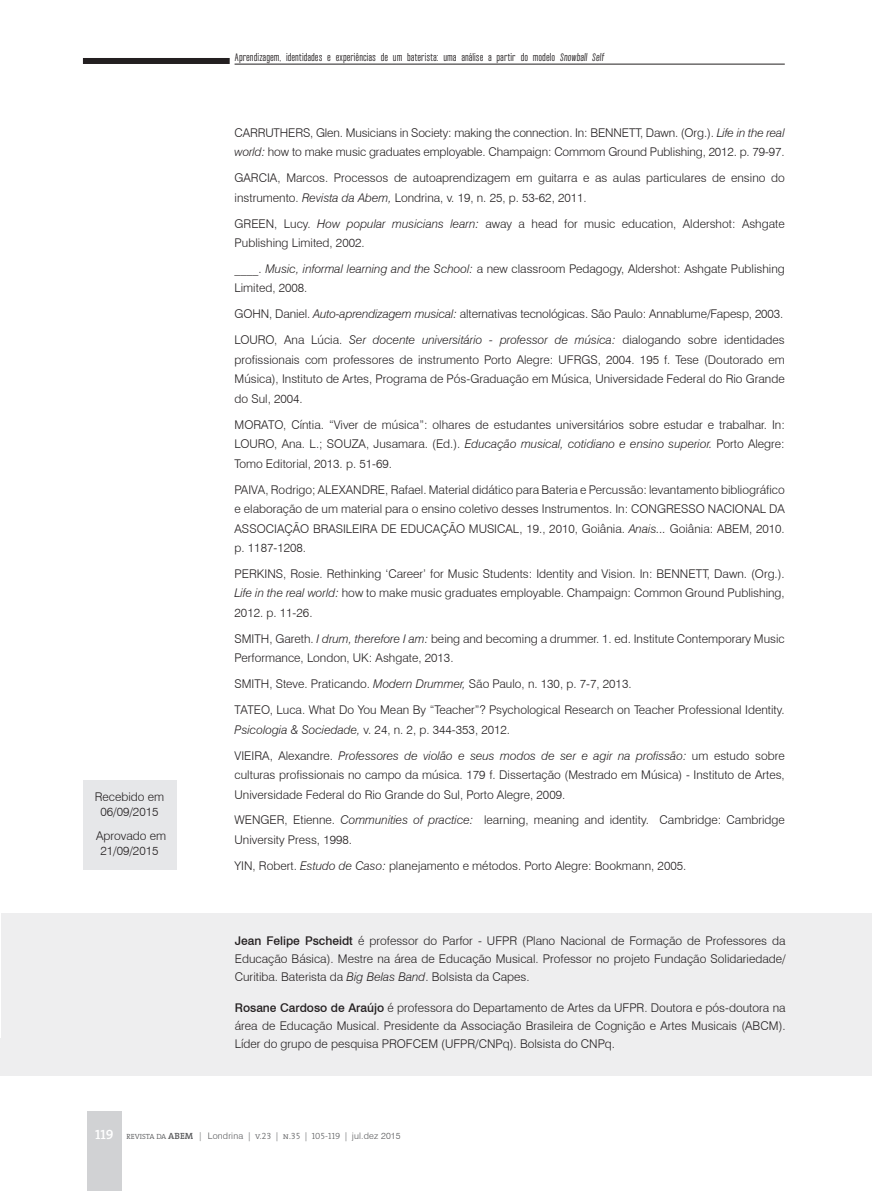
<style>
.page{position:relative;width:872px;height:1191px;background:#fff}
.page>*{position:absolute;margin:0;border:0;box-sizing:border-box;transform-origin:0 0}
.t1{font:300 12px/19.5px "Swiss 721 BT";color:#231f20}
.t2{font:italic 300 12px/25.8px "Swiss 721 BT";color:#231f20}
.t3{font:9px "Wearetrippin Short";color:#231f20}
.t4{font:300 9px "Swiss 721 BT";letter-spacing:.02em;color:#57585a}
.s1{font-style:italic}
.s2{font-style:normal}
.s3{font-weight:500}
.s4{font-family:"The Serif Semi Bold Caps";font-weight:400;font-size:13.5px;color:#fff}
.s5{font-family:"The Serif";font-size:7.5px}
.s6{font-family:"The Serif";font-weight:600}
.s7{font-family:"The Serif Light Caps";font-weight:400}
</style>
<div class="page">
<hr style="left:234px;top:64px;width:550px;height:1px;background:#231f20">
<div style="left:83px;top:58px;width:147px;height:6px;background:#231f20"></div>
<div style="left:87px;top:1111px;width:35px;height:80px;background:#d1d2d4"></div>
<div style="left:83px;top:780px;width:93px;height:90px;background:#e6e7e9"></div>
<hr style="left:0;top:1038px;width:1px;height:38px;background:#eeeeef">
<div style="left:1px;top:913px;width:871px;height:163px;background:#eeeeef"></div>
<p class="t1" style="left:95px;top:789px;width:71px;line-height:15px;text-align:center">Recebido em<br>06/09/2015</p>
<p class="t1" style="left:96px;top:827px;width:71px;line-height:15px;text-align:center">Aprovado em<br>21/09/2015</p>
<p class="t3" style="left:234px;top:51px;width:372px">Aprendizagem, identidades e experiências de um baterista: uma análise a partir do modelo Snowball Self</p>
<p class="t1" style="left:235px;top:123px;width:551px">CARRUTHERS, Glen. Musicians in Society: making the connection. In: BENNETT, Dawn. (Org.). <span class="s1">Life in the real world:</span> how to make music graduates employable. Champaign: Commom Ground Publishing, 2012. p. 79-97.</p>
<p class="t1" style="left:235px;top:168px;width:551px">GARCIA, Marcos. Processos de autoaprendizagem em guitarra e as aulas particulares de ensino do instrumento. <span class="s1">Revista da Abem,</span> Londrina, v. 19, n. 25, p. 53-62, 2011.</p>
<p class="t1" style="left:235px;top:213px;width:551px">GREEN, Lucy. <span class="s1">How popular musicians learn:</span> away a head for music education, Aldershot: Ashgate<br>Publishing Limited, 2002.</p>
<p class="t1" style="left:235px;top:259px;width:551px">____. <span class="s1">Music, informal learning and the School:</span> a new classroom Pedagogy, Aldershot: Ashgate Publishing<br>Limited, 2008.</p>
<p class="t1" style="left:235px;top:301px;width:551px;line-height:26px">GOHN, Daniel. <span class="s1">Auto-aprendizagem musical:</span> alternativas tecnológicas. São Paulo: Annablume/Fapesp, 2003.<br>LOURO, Ana Lúcia. <span class="s1">Ser docente universitário - professor de música:</span> dialogando sobre identidades</p>
<p class="t1" style="left:235px;top:349px;width:551px;text-align:justify">profissionais com professores de instrumento Porto Alegre: UFRGS, 2004. 195 f. Tese (Doutorado em Música), Instituto de Artes, Programa de Pós-Graduação em Música, Universidade Federal do Rio Grande do Sul, 2004.</p>
<p class="t1" style="left:235px;top:414px;width:551px;text-align:justify">MORATO, Cíntia. “Viver de música”: olhares de estudantes universitários sobre estudar e trabalhar. In:<br>LOURO, Ana. L.; SOUZA, Jusamara. (Ed.). <span class="s1">Educação musical, cotidiano e ensino superior.</span> Porto Alegre:<br>Tomo Editorial, 2013. p. 51-69.</p>
<p class="t1" style="left:235px;top:479px;width:551px;text-align:justify">PAIVA, Rodrigo; ALEXANDRE, Rafael. Material didático para Bateria e Percussão: levantamento bibliográfico e elaboração de um material para o ensino coletivo desses Instrumentos. In: CONGRESSO NACIONAL DA ASSOCIAÇÃO BRASILEIRA DE EDUCAÇÃO MUSICAL, 19., 2010, Goiânia. <span class="s1">Anais...</span> Goiânia: ABEM, 2010. p. 1187-1208.</p>
<p class="t1" style="left:235px;top:564px;width:552px;text-align:justify">PERKINS, Rosie. Rethinking ‘Career’ for Music Students: Identity and Vision. In: BENNETT, Dawn. (Org.).<br><span class="s1">Life in the real world:</span> how to make music graduates employable. Champaign: Common Ground Publishing, 2012. p. 11-26.</p>
<p class="t1" style="left:235px;top:629px;width:551px">SMITH, Gareth. <span class="s1">I drum, therefore I am:</span> being and becoming a drummer. 1. ed. Institute Contemporary Music<br>Performance, London, UK: Ashgate, 2013.</p>
<p class="t1" style="left:235px;top:671px;width:551px;line-height:26px">SMITH, Steve. Praticando. <span class="s1">Modern Drummer,</span> São Paulo, n. 130, p. 7-7, 2013.<br>TATEO, Luca. What Do You Mean By “Teacher”? Psychological Research on Teacher Professional Identity.</p>
<p class="t2" style="left:235px;top:716px;width:551px">Psicologia &amp; Sociedade, <span class="s2">v. 24, n. 2, p. 344-353, 2012.<br>VIEIRA, Alexandre.</span> Professores de violão e seus modos de ser e agir na profissão: <span class="s2">um estudo sobre</span></p>
<p class="t1" style="left:235px;top:765px;width:551px">culturas profissionais no campo da música. 179 f. Dissertação (Mestrado em Música) - Instituto de Artes,<br>Universidade Federal do Rio Grande do Sul, Porto Alegre, 2009.</p>
<p class="t1" style="left:234px;top:810px;width:552px">WENGER, Etienne. <span class="s1">Communities of practice:</span> learning, meaning and identity. Cambridge: Cambridge<br>University Press, 1998.</p>
<p class="t1" style="left:234px;top:855px;width:453px">YIN, Robert. <span class="s1">Estudo de Caso:</span> planejamento e métodos. Porto Alegre: Bookmann, 2005.</p>
<p class="t1" style="left:235px;top:931px;width:552px;line-height:18px;text-align:justify"><span class="s3">Jean Felipe Pscheidt</span> é professor do Parfor - UFPR (Plano Nacional de Formação de Professores da Educação Básica). Mestre na área de Educação Musical. Professor no projeto Fundação Solidariedade/ Curitiba. Baterista da <span class="s1">Big Belas Band</span>. Bolsista da Capes.</p>
<p class="t1" style="left:235px;top:998px;width:552px;line-height:18px;text-align:justify"><span class="s3">Rosane Cardoso de Araújo</span> é professora do Departamento de Artes da UFPR. Doutora e pós-doutora na área de Educação Musical. Presidente da Associação Brasileira de Cognição e Artes Musicais (ABCM).<br>Líder do grupo de pesquisa PROFCEM (UFPR/CNPq). Bolsista do CNPq.</p>
<p class="t4" style="left:95px;top:1130px;width:307px"><span class="s4">119</span> <span class="s5">REVISTA DA</span> <span class="s6">ABEM</span> | Londrina <span class="s7">| v.23 | n.35 | 105-119 |</span> jul.dez 2015</p>
</div>
